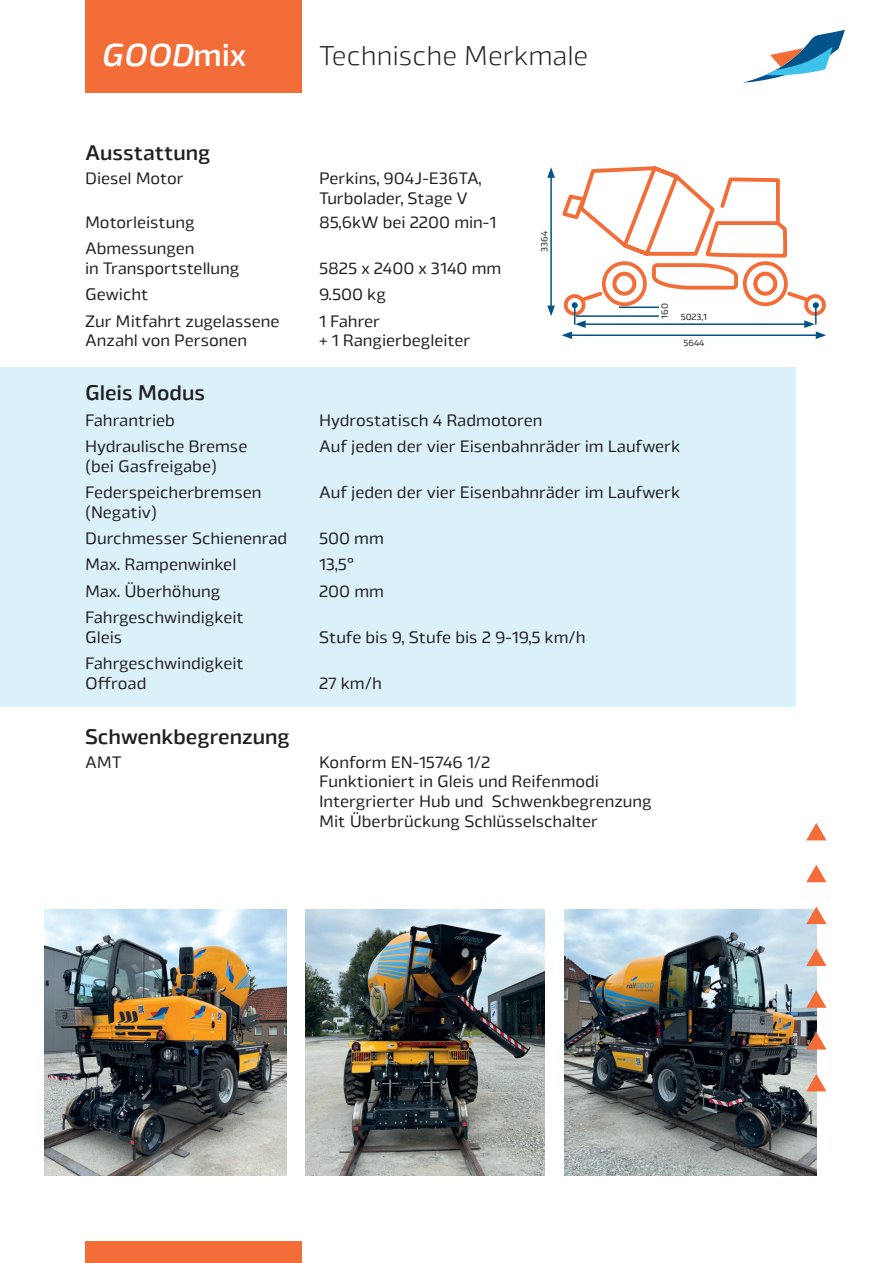
<style>
.page{position:relative;width:893px;height:1263px;background:#fff}
.page>*{position:absolute;margin:0;border:0;box-sizing:border-box;transform-origin:0 0}
.t1{font:italic 500 31.5px "Byker";color:#fff}
.t2{font:300 27px "Byker";color:#231f20}
.t3{font:500 21px "Byker";color:#231f20}
.t4{font:16.5px/19.8px "Byker";color:#231f20}
.t5{font:9px "Byker";color:#231f20}
.s1{font-style:normal}
</style>
<div class="page">
<div style="left:85px;top:0;width:217px;height:93px;background:#f26d37"></div>
<div style="left:85px;top:1242px;width:217px;height:21px;background:#f26d37"></div>
<img style="left:45px;top:909px;width:241px;height:266px">
<img style="left:305px;top:909px;width:240px;height:266px">
<img style="left:564px;top:909px;width:252px;height:266px">
<div style="left:0;top:368px;width:795px;height:339px;background:#dbf1f9"></div>
<svg style="left:547px;top:29px;width:298px;height:310px"></svg>
<hr style="left:576px;top:315px;width:83px;height:2px;background:#015389">
<hr style="left:619px;top:307px;width:40px;height:1px;background:#015389">
<svg style="left:806px;top:1074px;width:20px;height:17px"></svg>
<svg style="left:806px;top:1032px;width:20px;height:17px"></svg>
<svg style="left:806px;top:990px;width:20px;height:18px"></svg>
<svg style="left:806px;top:948px;width:20px;height:18px"></svg>
<svg style="left:806px;top:906px;width:20px;height:18px"></svg>
<svg style="left:806px;top:865px;width:20px;height:17px"></svg>
<svg style="left:806px;top:823px;width:20px;height:17px"></svg>
<h1 class="t1" style="left:100px;top:30px;width:148px">GOOD<span class="s1">mix</span></h1>
<h2 class="t2" style="left:319px;top:36px;width:271px">Technische Merkmale</h2>
<p class="t3" style="left:85px;top:136px;width:127px">Ausstattung</p>
<p class="t4" style="left:85px;top:168px;width:100px">Diesel Motor</p>
<p class="t4" style="left:319px;top:168px;width:164px">Perkins, 904J-E36TA,<br>Turbolader, Stage V</p>
<p class="t4" style="left:85px;top:212px;width:111px">Motorleistung</p>
<p class="t4" style="left:319px;top:212px;width:179px">85,6kW bei 2200 min-1</p>
<p class="t4" style="left:85px;top:238px;width:156px">Abmessungen<br>in Transportstellung</p>
<p class="t4" style="left:319px;top:258px;width:184px">5825 x 2400 x 3140 mm</p>
<p class="t5" style="left:538px;top:252px;width:23px;rotate:-90deg">3364</p>
<p class="t4" style="left:85px;top:284px;width:65px">Gewicht</p>
<p class="t4" style="left:319px;top:284px;width:68px">9.500 kg</p>
<p class="t4" style="left:85px;top:310px;width:196px">Zur Mitfahrt zugelassene</p>
<p class="t4" style="left:319px;top:310px;width:62px">1 Fahrer</p>
<p class="t4" style="left:85px;top:330px;width:164px">Anzahl von Personen</p>
<p class="t4" style="left:319px;top:330px;width:153px">+ 1 Rangierbegleiter</p>
<p class="t3" style="left:85px;top:376px;width:121px">Gleis Modus</p>
<p class="t4" style="left:85px;top:409px;width:91px">Fahrantrieb</p>
<p class="t4" style="left:319px;top:409px;width:225px">Hydrostatisch 4 Radmotoren</p>
<p class="t4" style="left:85px;top:436px;width:164px">Hydraulische Bremse</p>
<p class="t4" style="left:319px;top:436px;width:363px">Auf jeden der vier Eisenbahnräder im Laufwerk</p>
<p class="t4" style="left:85px;top:452px;width:178px;line-height:26.2px">(bei Gasfreigabe)<br>Federspeicherbremsen</p>
<p class="t5" style="left:658px;top:319px;width:17px;rotate:-90deg">160</p>
<p class="t5" style="left:681px;top:310px;width:28px">5023,1</p>
<p class="t5" style="left:683px;top:336px;width:22px">5644</p>
<p class="t4" style="left:319px;top:482px;width:363px">Auf jeden der vier Eisenbahnräder im Laufwerk</p>
<p class="t4" style="left:85px;top:498px;width:204px;line-height:26.2px">(Negativ)<br>Durchmesser Schienenrad</p>
<p class="t4" style="left:319px;top:528px;width:66px">500 mm</p>
<p class="t4" style="left:85px;top:554px;width:153px">Max. Rampenwinkel</p>
<p class="t4" style="left:319px;top:554px;width:36px">13,5°</p>
<p class="t4" style="left:85px;top:580px;width:137px">Max. Überhöhung</p>
<p class="t4" style="left:319px;top:580px;width:66px">200 mm</p>
<p class="t4" style="left:85px;top:606px;width:160px">Fahrgeschwindigkeit<br>Gleis</p>
<p class="t4" style="left:319px;top:626px;width:268px">Stufe bis 9, Stufe bis 2 9-19,5 km/h</p>
<p class="t4" style="left:85px;top:652px;width:160px">Fahrgeschwindigkeit<br>Offroad</p>
<p class="t4" style="left:319px;top:672px;width:64px">27 km/h</p>
<p class="t3" style="left:85px;top:720px;width:206px">Schwenkbegrenzung</p>
<p class="t4" style="left:85px;top:751px;width:38px">AMT</p>
<p class="t4" style="left:319px;top:751px;width:334px">Konform EN-15746 1/2<br>Funktioniert in Gleis und Reifenmodi Intergrierter Hub und Schwenkbegrenzung Mit Überbrückung Schlüsselschalter</p>
</div>
